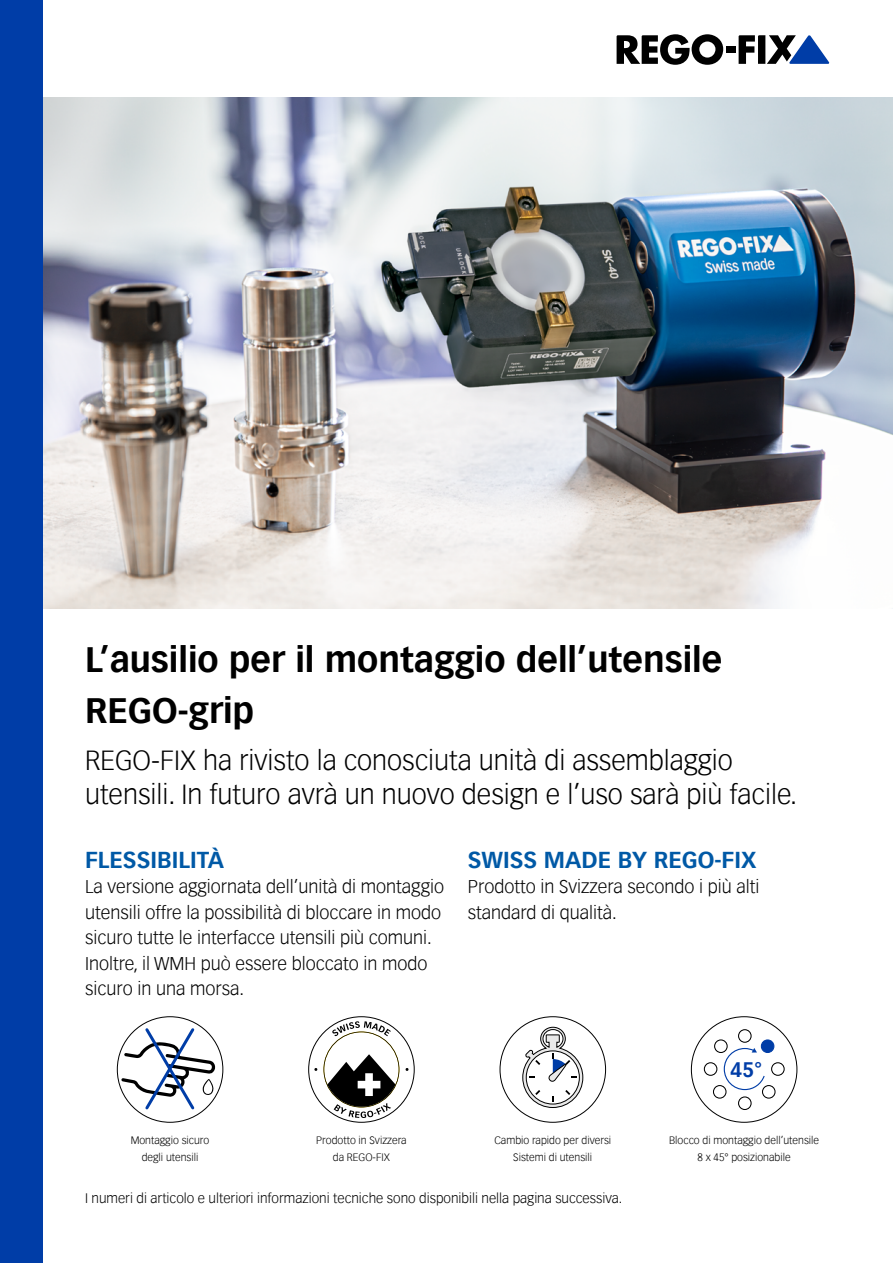
<style>
.page{position:relative;width:893px;height:1263px;background:#fff}
.page>*{position:absolute;margin:0;border:0;box-sizing:border-box;transform-origin:0 0}
.Headline_2{font:700 34.5px/51px "Vectora Com";color:#000}
.Lead{font:300 27px/34px "Vectora Com";color:#000}
.Untertitel_dunkelblau{font:700 22.5px "Vectora Com";color:#0059a6}
.t1{font:700 20.55px "Vectora Com";color:#003da7}
.Text{font:300 18px/25.5px "Vectora Com";color:#000}
.Table_Headline_15{font:300 13.5px "Vectora Com";color:#000}
.Icon{font:300 10.5px/17px "Vectora Com";color:#000;text-align:center}
</style>
<div class="page">
<img style="left:43px;top:98px;width:850px;height:510px">
<div style="left:726px;top:46px;width:9px;height:7px;background:#000"></div>
<svg style="left:617px;top:34px;width:106px;height:31px"></svg>
<svg style="left:739px;top:35px;width:91px;height:29px"></svg>
<div style="left:0;top:0;width:43px;height:1263px;background:#003da7"></div>
<svg style="left:121px;top:1025px;width:95px;height:87px"></svg>
<svg style="left:522px;top:1026px;width:62px;height:82px"></svg>
<svg style="left:323px;top:1021px;width:76px;height:97px"></svg>
<div style="left:761px;top:1040px;width:13px;height:12px;background:#003da7;border-radius:50%"></div>
<div style="left:761px;top:1039px;width:13px;height:14px;border:1px solid #003da7;border-radius:50%"></div>
<svg style="left:723px;top:1047px;width:43px;height:44px"></svg>
<div style="left:738px;top:1029px;width:14px;height:14px;border:1px solid #000;border-radius:50%"></div>
<div style="left:738px;top:1096px;width:14px;height:14px;border:1px solid #000;border-radius:50%"></div>
<div style="left:771px;top:1062px;width:14px;height:14px;border:1px solid #000;border-radius:50%"></div>
<div style="left:704px;top:1062px;width:13px;height:14px;border:1px solid #000;border-radius:50%"></div>
<div style="left:715px;top:1040px;width:12px;height:12px;background:#fff;border-radius:50%"></div>
<div style="left:714px;top:1039px;width:14px;height:14px;border:1px solid #000;border-radius:50%"></div>
<div style="left:762px;top:1085px;width:13px;height:13px;background:#fff;border-radius:50%"></div>
<div style="left:762px;top:1085px;width:13px;height:13px;border:1px solid #000;border-radius:50%"></div>
<div style="left:713px;top:1085px;width:13px;height:13px;background:#fff;border-radius:50%"></div>
<div style="left:713px;top:1085px;width:13px;height:13px;border:1px solid #000;border-radius:50%"></div>
<p class="Headline_2" style="left:85px;top:634px;width:639px">L’ausilio per il montaggio dell’utensile<br>REGO-grip</p>
<p class="Lead" style="left:85px;top:743px;width:714px">REGO-FIX ha rivisto la conosciuta unità di assemblaggio utensili. In futuro avrà un nuovo design e l’uso sarà più facile.</p>
<p class="Untertitel_dunkelblau" style="left:85px;top:846px;width:141px">FLESSIBILITÀ</p>
<p class="Text" style="left:85px;top:874px;width:360px">La versione aggiornata dell’unità di montaggio utensili offre la possibilità di bloccare in modo sicuro tutte le interfacce utensili più comuni.<br>Inoltre, il WMH può essere bloccato in modo sicuro in una morsa.</p>
<p class="Untertitel_dunkelblau" style="left:468px;top:846px;width:290px">SWISS MADE BY REGO-FIX</p>
<p class="Text" style="left:468px;top:874px;width:293px">Prodotto in Svizzera secondo i più alti</p>
<p class="Text" style="left:468px;top:899px;width:151px">standard di qualità.</p>
<p class="t1" style="left:730px;top:1057px;width:34px">45°</p>
<p class="Icon" style="left:131px;top:1132px;width:80px">Montaggio sicuro degli utensili</p>
<p class="Icon" style="left:494px;top:1132px;width:118px">Cambio rapido per diversi<br>Sistemi di utensili</p>
<p class="Icon" style="left:316px;top:1132px;width:92px">Prodotto in Svizzera da REGO-FIX</p>
<p class="Icon" style="left:669px;top:1132px;width:152px">Blocco di montaggio dell’utensile<br>8 x 45° posizionabile</p>
<p class="Table_Headline_15" style="left:85px;top:1190px;width:539px">I numeri di articolo e ulteriori informazioni tecniche sono disponibili nella pagina successiva.</p>
</div>
